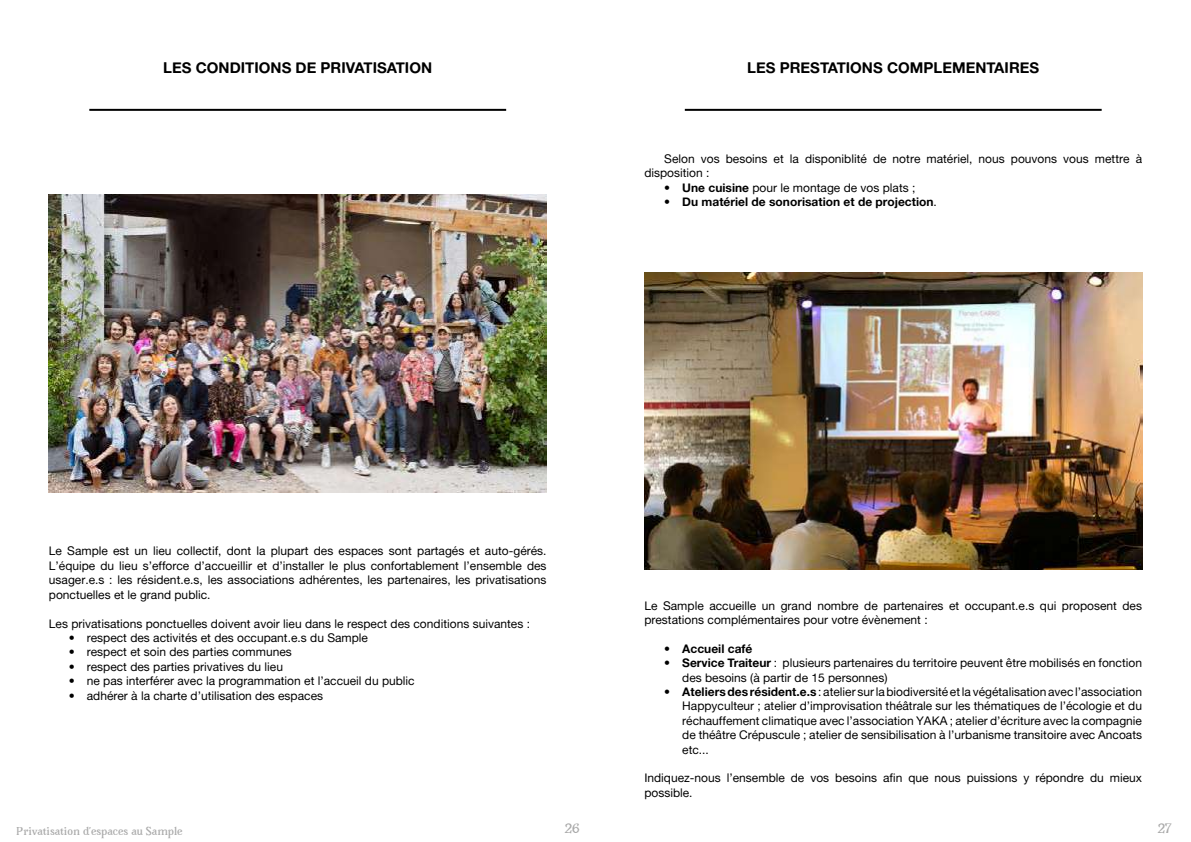
<style>
.page{position:relative;width:1191px;height:842px;background:#fff}
.page>*{position:absolute;margin:0;border:0;box-sizing:border-box;transform-origin:0 0}
.t1{font:15px "Alte Haas Grotesk Bold";color:#000}
.t2{font:12px/14.4px "Alte Haas Grotesk";color:#000}
.t3{font:12px "Alte Haas Grotesk Bold";color:#000}
.t4{font:700 12px "Avara";color:#a9a9a9}
.t5{font:700 10px "Avara";color:#aaa}
.s1{font-family:"Alte Haas Grotesk Bold"}
.s2{font-family:"Alte Haas Grotesk"}
</style>
<div class="page">
<img style="left:49px;top:195px;width:497px;height:298px">
<hr style="left:89px;top:109px;width:417px;height:2px;background:#000">
<img style="left:644px;top:272px;width:498px;height:298px">
<hr style="left:685px;top:109px;width:416px;height:2px;background:#000">
<p class="t1" style="left:163px;top:59px;width:270px">LES CONDITIONS DE PRIVATISATION</p>
<p class="t1" style="left:747px;top:59px;width:293px">LES PRESTATIONS COMPLEMENTAIRES</p>
<p class="t2" style="left:644px;top:151px;width:499px;text-indent:20px">Selon vos besoins et la disponiblité de notre matériel, nous pouvons vous mettre à disposition :</p>
<p class="t2" style="left:664px;top:180px;width:253px"><span class="s1">• Une cuisine</span> pour le montage de vos plats ;</p>
<p class="t3" style="left:664px;top:195px;width:274px">• Du matériel de sonorisation et de projection<span class="s2">.</span></p>
<p class="t2" style="left:49px;top:544px;width:499px;text-align:justify">Le Sample est un lieu collectif, dont la plupart des espaces sont partagés et auto-gérés.<br>L’équipe du lieu s’efforce d’accueillir et d’installer le plus confortablement l’ensemble des usager.e.s : les résident.e.s, les associations adhérentes, les partenaires, les privatisations ponctuelles et le grand public.</p>
<p class="t2" style="left:49px;top:616px;width:482px">Les privatisations ponctuelles doivent avoir lieu dans le respect des conditions suivantes :</p>
<p class="t2" style="left:69px;top:630px;width:301px">• respect des activités et des occupant.e.s du Sample</p>
<p class="t2" style="left:69px;top:645px;width:224px">• respect et soin des parties communes</p>
<p class="t2" style="left:69px;top:659px;width:216px">• respect des parties privatives du lieu</p>
<p class="t2" style="left:69px;top:673px;width:347px">• ne pas interférer avec la programmation et l’accueil du public</p>
<p class="t2" style="left:69px;top:688px;width:256px">• adhérer à la charte d’utilisation des espaces</p>
<p class="t2" style="left:644px;top:598px;width:499px">Le Sample accueille un grand nombre de partenaires et occupant.e.s qui proposent des prestations complémentaires pour votre évènement :</p>
<p class="t3" style="left:664px;top:641px;width:90px">• Accueil café</p>
<p class="t2" style="left:682px;top:656px;width:461px;text-indent:-18px"><span class="s1">• Service Traiteur</span> : plusieurs partenaires du territoire peuvent être mobilisés en fonction des besoins (à partir de 15 personnes)</p>
<p class="t2" style="left:682px;top:684px;width:461px;text-align:justify;text-indent:-18px"><span class="s1">• Ateliers des résident.e.s</span> : atelier sur la biodiversité et la végétalisation avec l’association Happyculteur ; atelier d’improvisation théâtrale sur les thématiques de l’écologie et du réchauffement climatique avec l’association YAKA ; atelier d’écriture avec la compagnie de théâtre Crépuscule ; atelier de sensibilisation à l’urbanisme transitoire avec Ancoats etc...</p>
<p class="t2" style="left:644px;top:771px;width:499px">Indiquez-nous l’ensemble de vos besoins afin que nous puissions y répondre du mieux possible.</p>
<p class="t5" style="left:16px;top:823px;width:168px">Privatisation d’espaces au Sample</p>
<p class="t4" style="left:564px;top:819px;width:17px">26</p>
<p class="t4" style="left:1157px;top:819px;width:16px">27</p>
</div>
